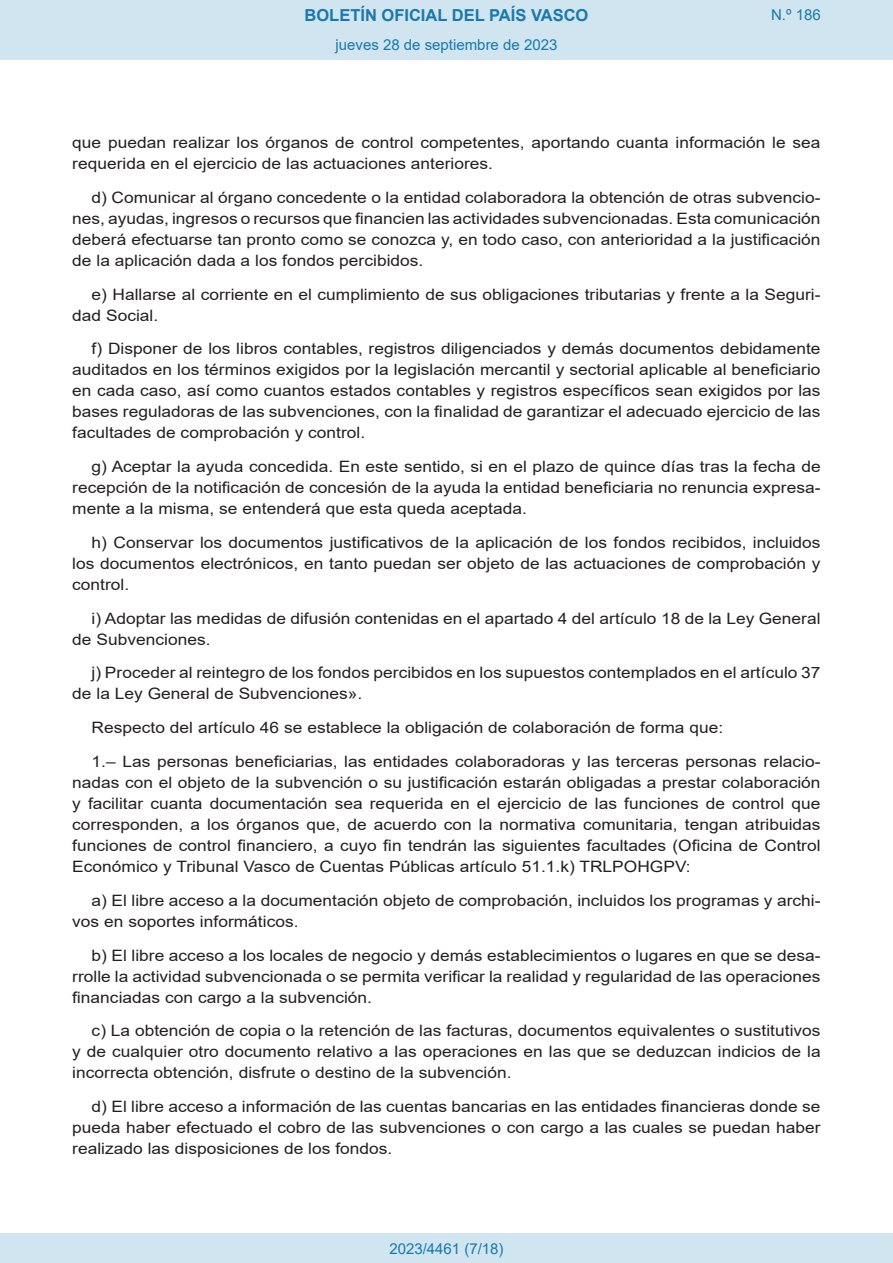
<style>
.page{position:relative;width:893px;height:1263px;background:#fff}
.page>*{position:absolute;margin:0;border:0;box-sizing:border-box;transform-origin:0 0}
.t1{font:700 16.5px "Arial";color:#1879ad}
.BOPVDetalle{font:15.6px/21px "Arial";color:#231f20;text-align:justify;scale:1.11 1}
.Paginacion_Centro{font:15px "Arial";color:#1879ad}
</style>
<div class="page">
<div style="left:0;top:0;width:893px;height:60px;background:#d0e5f0"></div>
<div style="left:0;top:1233px;width:893px;height:30px;background:#d0e5f0"></div>
<p class="t1" style="left:305px;top:3px;width:285px">BOLETÍN OFICIAL DEL PAÍS VASCO</p>
<p class="Paginacion_Centro" style="left:336px;top:35px;width:223px">jueves 28 de septiembre de 2023</p>
<p class="Paginacion_Centro" style="left:771px;top:5px;width:51px">N.º 186</p>
<p class="BOPVDetalle" style="left:72px;top:132px;width:676px">que puedan realizar los órganos de control competentes, aportando cuanta información le sea requerida en el ejercicio de las actuaciones anteriores.</p>
<p class="BOPVDetalle" style="left:72px;top:187px;width:676px;text-indent:19px">d) Comunicar al órgano concedente o la entidad colaboradora la obtención de otras subvencio&shy;nes, ayudas, ingresos o recursos que financien las actividades subvencionadas. Esta comunicación deberá efectuarse tan pronto como se conozca y, en todo caso, con anterioridad a la justificación de la aplicación dada a los fondos percibidos.</p>
<p class="BOPVDetalle" style="left:72px;top:284px;width:676px;text-indent:19px">e) Hallarse al corriente en el cumplimiento de sus obligaciones tributarias y frente a la Seguri&shy;dad Social.</p>
<p class="BOPVDetalle" style="left:72px;top:338px;width:676px;text-indent:19px">f) Disponer de los libros contables, registros diligenciados y demás documentos debidamente auditados en los términos exigidos por la legislación mercantil y sectorial aplicable al beneficiario en cada caso, así como cuantos estados contables y registros específicos sean exigidos por las bases reguladoras de las subvenciones, con la finalidad de garantizar el adecuado ejercicio de las facultades de comprobación y control.</p>
<p class="BOPVDetalle" style="left:72px;top:456px;width:676px;text-indent:19px">g) Aceptar la ayuda concedida. En este sentido, si en el plazo de quince días tras la fecha de recepción de la notificación de concesión de la ayuda la entidad beneficiaria no renuncia expresa&shy;mente a la misma, se entenderá que esta queda aceptada.</p>
<p class="BOPVDetalle" style="left:72px;top:532px;width:676px;text-indent:19px">h) Conservar los documentos justificativos de la aplicación de los fondos recibidos, incluidos los documentos electrónicos, en tanto puedan ser objeto de las actuaciones de comprobación y control.</p>
<p class="BOPVDetalle" style="left:72px;top:608px;width:676px;text-indent:19px">i) Adoptar las medidas de difusión contenidas en el apartado 4 del artículo 18 de la Ley General de Subvenciones.</p>
<p class="BOPVDetalle" style="left:72px;top:662px;width:676px;text-indent:19px">j) Proceder al reintegro de los fondos percibidos en los supuestos contemplados en el artículo 37 de la Ley General de Subvenciones».</p>
<p class="BOPVDetalle" style="left:92px;top:717px;width:571px">Respecto del artículo 46 se establece la obligación de colaboración de forma que:</p>
<p class="BOPVDetalle" style="left:72px;top:751px;width:676px;text-indent:19px">1.– Las personas beneficiarias, las entidades colaboradoras y las terceras personas relacio&shy;nadas con el objeto de la subvención o su justificación estarán obligadas a prestar colaboración y facilitar cuanta documentación sea requerida en el ejercicio de las funciones de control que corresponden, a los órganos que, de acuerdo con la normativa comunitaria, tengan atribuidas funciones de control financiero, a cuyo fin tendrán las siguientes facultades (Oficina de Control Económico y Tribunal Vasco de Cuentas Públicas artículo 51.1.k) TRLPOHGPV:</p>
<p class="BOPVDetalle" style="left:72px;top:890px;width:676px;text-indent:19px">a) El libre acceso a la documentación objeto de comprobación, incluidos los programas y archi&shy;vos en soportes informáticos.</p>
<p class="BOPVDetalle" style="left:72px;top:944px;width:676px;text-indent:19px">b) El libre acceso a los locales de negocio y demás establecimientos o lugares en que se desa&shy;rrolle la actividad subvencionada o se permita verificar la realidad y regularidad de las operaciones financiadas con cargo a la subvención.</p>
<p class="BOPVDetalle" style="left:72px;top:1020px;width:676px;text-indent:19px">c) La obtención de copia o la retención de las facturas, documentos equivalentes o sustitutivos y de cualquier otro documento relativo a las operaciones en las que se deduzcan indicios de la incorrecta obtención, disfrute o destino de la subvención.</p>
<p class="BOPVDetalle" style="left:72px;top:1096px;width:676px;text-indent:19px">d) El libre acceso a información de las cuentas bancarias en las entidades financieras donde se pueda haber efectuado el cobro de las subvenciones o con cargo a las cuales se puedan haber realizado las disposiciones de los fondos.</p>
<p class="Paginacion_Centro" style="left:389px;top:1238px;width:116px">2023/4461 (7/18)</p>
</div>
